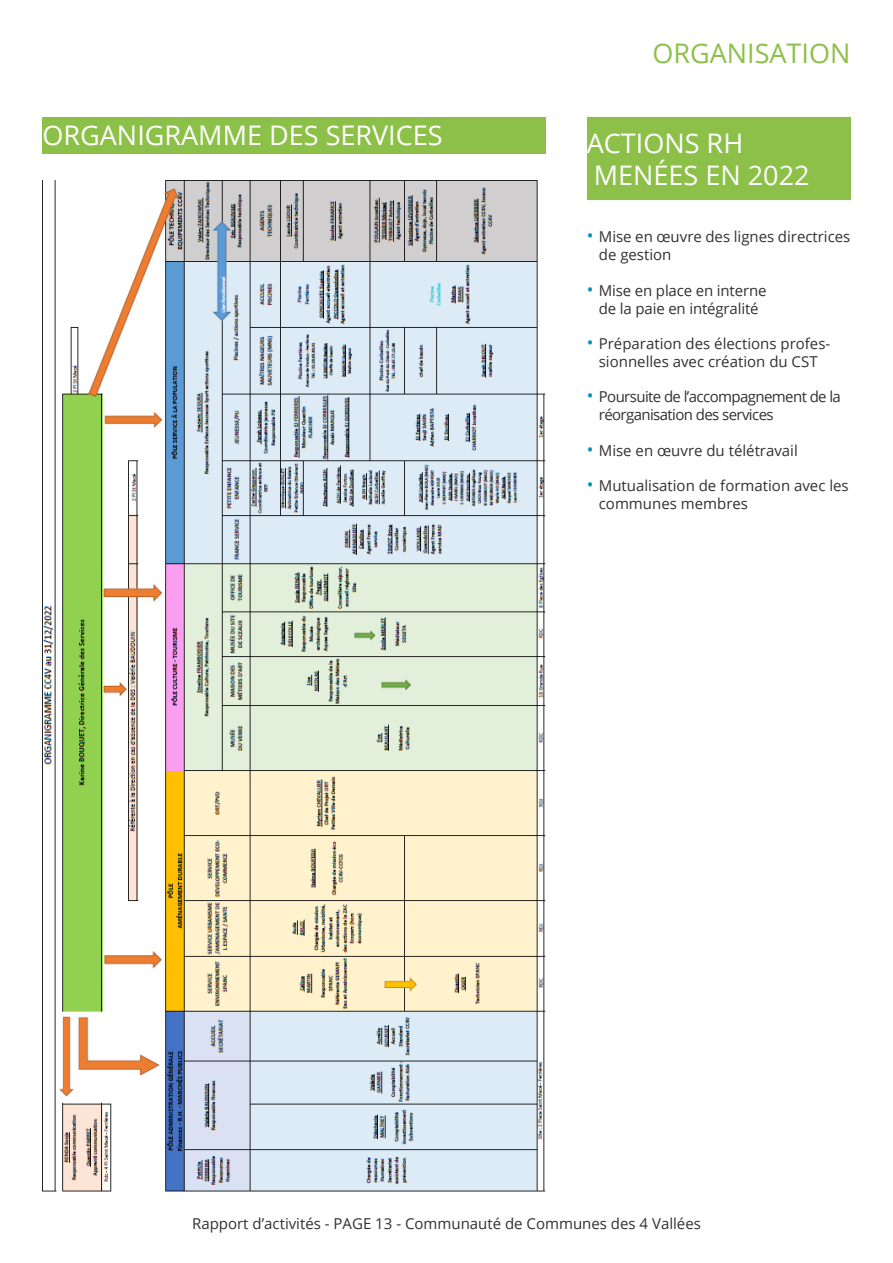
<style>
.page{position:relative;width:893px;height:1263px;background:#fff}
.page>*{position:absolute;margin:0;border:0;box-sizing:border-box;transform-origin:0 0}
.t1{font:27px/32.4px "Open Sans";color:#fff}
.t2{font:27px "Open Sans";color:#8dc048}
.t3{font:15px/18px "Open Sans";color:#303131}
.t4{font:15px/18px "Open Sans";letter-spacing:-.04em;color:#303131}
.s1{font-size:18px;color:#0493b3}
</style>
<div class="page">
<div style="left:43px;top:117px;width:503px;height:36px;background:#8dc048"></div>
<img style="left:43px;top:180px;width:503px;height:1012px">
<div style="left:587px;top:117px;width:263px;height:83px;background:#8dc048"></div>
<h1 class="t2" style="left:652px;top:35px;width:200px">ORGANISATION</h1>
<h1 class="t1" style="left:43px;top:119px;width:402px">ORGANIGRAMME DES SERVICES</h1>
<h1 class="t1" style="left:587px;top:126px;width:224px">ACTIONS RH<br>MENÉES EN 2022</h1>
<p class="t3" style="left:599px;top:228px;width:253px;text-indent:-12px"><span class="s1">•</span> Mise en œuvre des lignes directrices de gestion</p>
<p class="t3" style="left:587px;top:281px;width:181px;text-align:center"><span class="s1">•</span> Mise en place en interne de la paie en intégralité</p>
<p class="t3" style="left:587px;top:334px;width:245px;text-align:center"><span class="s1">•</span> Préparation des élections profes&shy;sionnelles avec création du CST</p>
<p class="t4" style="left:599px;top:387px;width:244px;text-indent:-12px"><span class="s1">•</span> Poursuite de l’accompagnement de la réorganisation des services</p>
<p class="t3" style="left:587px;top:441px;width:213px"><span class="s1">•</span> Mise en œuvre du télétravail</p>
<p class="t3" style="left:599px;top:477px;width:251px;line-height:17.2px;text-indent:-12px"><span class="s1">•</span> Mutualisation de formation avec les communes membres</p>
<p class="t3" style="left:192px;top:1214px;width:510px">Rapport d’activités - PAGE 13 - Communauté de Communes des 4 Vallées</p>
</div>
